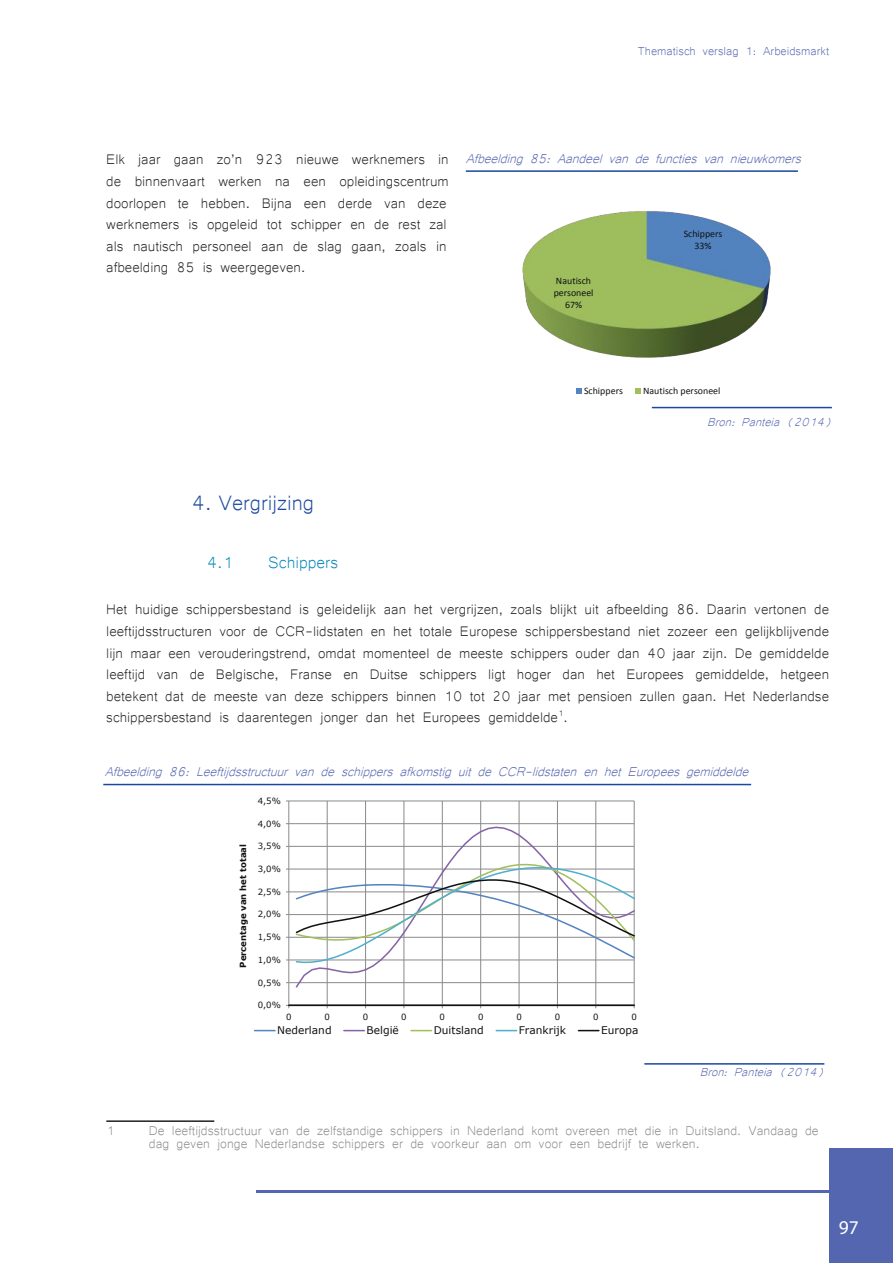
<style>
.page{position:relative;width:893px;height:1263px;background:#fff}
.page>*{position:absolute;margin:0;border:0;box-sizing:border-box;transform-origin:0 0}
.t1{font:27px "Microsoft Yi Baiti";color:#1c48a0}
.t2{font:21px "Microsoft Yi Baiti";color:#0087b8}
.t3{font:19.5px "Myriad Pro";color:#fff}
.t4{font:18px/21.6px "Microsoft Yi Baiti";color:#241f1f;text-align:justify}
.t5{font:16.5px/13.5px "Microsoft Yi Baiti";color:#8b8a8d}
.t6{font:italic 16.5px "Microsoft Yi Baiti";color:#5566b0}
.t7{font:italic 15px "Microsoft Yi Baiti";color:#5566b0}
.t8{font:15px "Microsoft Yi Baiti";color:#5566b0}
.t9{font:10.65px "Verdana";letter-spacing:.005em;color:#111212}
.t10{font:9.9px/12.1px "Calibri";color:#111212;text-align:center}
.t11{font:8.55px "Verdana";color:#111212}
.t12{font:700 8.55px "Verdana";letter-spacing:.005em;color:#111212}
</style>
<div class="page">
<div style="left:829px;top:1148px;width:64px;height:115px;background:#5566b0"></div>
<hr style="left:257px;top:1191px;width:636px;height:2px;background:#5566b0">
<hr style="left:106px;top:1120px;width:108px;height:2px;background:#241f1f">
<img style="left:522px;top:211px;width:249px;height:147px">
<svg style="left:576px;top:388px;width:6px;height:6px"></svg>
<svg style="left:635px;top:388px;width:6px;height:6px"></svg>
<hr style="left:466px;top:170px;width:332px;height:2px;background:#1c48a0">
<hr style="left:652px;top:407px;width:180px;height:1px;background:#1c48a0">
<hr style="left:289px;top:982px;width:345px;height:1px;background:#8a898b">
<hr style="left:289px;top:846px;width:345px;height:1px;background:#8a898b">
<hr style="left:289px;top:823px;width:345px;height:1px;background:#8a898b">
<hr style="left:289px;top:800px;width:345px;height:1px;background:#8a898b">
<hr style="left:327px;top:801px;width:1px;height:204px;background:#8a898b">
<hr style="left:365px;top:801px;width:1px;height:204px;background:#8a898b">
<hr style="left:404px;top:801px;width:1px;height:204px;background:#8a898b">
<hr style="left:442px;top:801px;width:1px;height:204px;background:#8a898b">
<hr style="left:480px;top:801px;width:1px;height:204px;background:#8a898b">
<hr style="left:519px;top:801px;width:1px;height:204px;background:#8a898b">
<hr style="left:557px;top:801px;width:1px;height:204px;background:#8a898b">
<hr style="left:595px;top:801px;width:1px;height:204px;background:#8a898b">
<hr style="left:634px;top:801px;width:1px;height:204px;background:#8a898b">
<hr style="left:288px;top:801px;width:1px;height:204px;background:#8a898b">
<svg style="left:294px;top:826px;width:341px;height:163px"></svg>
<svg style="left:286px;top:863px;width:349px;height:101px"></svg>
<hr style="left:289px;top:1004px;width:345px;height:2px;background:#111212">
<svg style="left:255px;top:1030px;width:20px;height:1px"></svg>
<svg style="left:344px;top:1030px;width:20px;height:1px"></svg>
<svg style="left:411px;top:1030px;width:20px;height:1px"></svg>
<svg style="left:496px;top:1030px;width:21px;height:1px"></svg>
<svg style="left:578px;top:1030px;width:21px;height:1px"></svg>
<hr style="left:103px;top:784px;width:648px;height:1px;background:#1c48a0">
<hr style="left:644px;top:1063px;width:180px;height:1px;background:#1c48a0">
<p class="t8" style="left:638px;top:43px;width:193px">Thematisch verslag 1: Arbeidsmarkt</p>
<p class="t4" style="left:106px;top:147px;width:344px">Elk jaar gaan zo’n 923 nieuwe werknemers in de binnenvaart werken na een opleidingscentrum doorlopen te hebben. Bijna een derde van deze werknemers is opgeleid tot schipper en de rest zal als nautisch personeel aan de slag gaan, zoals in afbeelding 85 is weergegeven.</p>
<p class="t6" style="left:466px;top:149px;width:341px">Afbeelding 85: Aandeel van de functies van nieuwkomers</p>
<p class="t10" style="left:554px;top:274px;width:41px">Nautisch personeel<br>67%</p>
<p class="t10" style="left:684px;top:228px;width:40px">Schippers<br>33%</p>
<p class="t10" style="left:584px;top:384px;width:40px">Schippers</p>
<p class="t10" style="left:643px;top:384px;width:79px">Nautisch personeel</p>
<h1 class="t1" style="left:191px;top:487px;width:124px">4. Vergrijzing</h1>
<p class="t7" style="left:707px;top:413px;width:130px">Bron: Panteia (2014)</p>
<p class="t2" style="left:207px;top:550px;width:28px">4.1</p>
<p class="t2" style="left:268px;top:550px;width:71px">Schippers</p>
<p class="t4" style="left:106px;top:597px;width:724px">Het huidige schippersbestand is geleidelijk aan het vergrijzen, zoals blijkt uit afbeelding 86. Daarin vertonen de leeftijdsstructuren voor de CCR-lidstaten en het totale Europese schippersbestand niet zozeer een gelijkblijvende lijn maar een verouderingstrend, omdat momenteel de meeste schippers ouder dan 40 jaar zijn. De gemiddelde leeftijd van de Belgische, Franse en Duitse schippers ligt hoger dan het Europees gemiddelde, hetgeen betekent dat de meeste van deze schippers binnen 10 tot 20 jaar met pensioen zullen gaan. Het Nederlandse schippersbestand is daarentegen jonger dan het Europees gemiddelde<sup>1</sup>.</p>
<p class="t6" style="left:105px;top:762px;width:650px">Afbeelding 86: Leeftijdsstructuur van de schippers afkomstig uit de CCR-lidstaten en het Europees gemiddelde</p>
<p class="t11" style="left:258px;top:795px;width:25px">4,5%</p>
<p class="t12" style="left:237px;top:968px;width:125px;rotate:-90deg">Percentage van het totaal</p>
<p class="t11" style="left:258px;top:818px;width:25px">4,0%</p>
<p class="t11" style="left:258px;top:840px;width:25px">3,5%</p>
<p class="t11" style="left:258px;top:863px;width:25px">3,0%</p>
<p class="t11" style="left:258px;top:886px;width:25px">2,5%</p>
<p class="t11" style="left:258px;top:908px;width:25px">2,0%</p>
<p class="t11" style="left:258px;top:931px;width:25px">1,5%</p>
<p class="t11" style="left:258px;top:954px;width:25px">1,0%</p>
<p class="t11" style="left:258px;top:977px;width:25px">0,5%</p>
<p class="t11" style="left:258px;top:999px;width:25px">0,0%</p>
<p class="t11" style="left:286px;top:1011px;width:7px">0</p>
<p class="t11" style="left:324px;top:1011px;width:7px">0</p>
<p class="t11" style="left:363px;top:1011px;width:7px">0</p>
<p class="t11" style="left:401px;top:1011px;width:7px">0</p>
<p class="t11" style="left:440px;top:1011px;width:7px">0</p>
<p class="t11" style="left:478px;top:1011px;width:7px">0</p>
<p class="t11" style="left:516px;top:1011px;width:7px">0</p>
<p class="t11" style="left:555px;top:1011px;width:7px">0</p>
<p class="t11" style="left:593px;top:1011px;width:7px">0</p>
<p class="t11" style="left:631px;top:1011px;width:7px">0</p>
<p class="t9" style="left:277px;top:1023px;width:56px">Nederland</p>
<p class="t9" style="left:366px;top:1023px;width:34px">België</p>
<p class="t9" style="left:434px;top:1023px;width:52px">Duitsland</p>
<p class="t9" style="left:519px;top:1023px;width:49px">Frankrijk</p>
<p class="t9" style="left:601px;top:1023px;width:39px">Europa</p>
<p class="t7" style="left:700px;top:1063px;width:130px">Bron: Panteia (2014)</p>
<p class="t5" style="left:106px;top:1122px;width:10px">1</p>
<p class="t5" style="left:149px;top:1122px;width:671px">De leeftijdsstructuur van de zelfstandige schippers in Nederland komt overeen met die in Duitsland. Vandaag de dag geven jonge Nederlandse schippers er de voorkeur aan om voor een bedrijf te werken.</p>
<p class="t3" style="left:839px;top:1215px;width:22px">97</p>
</div>
